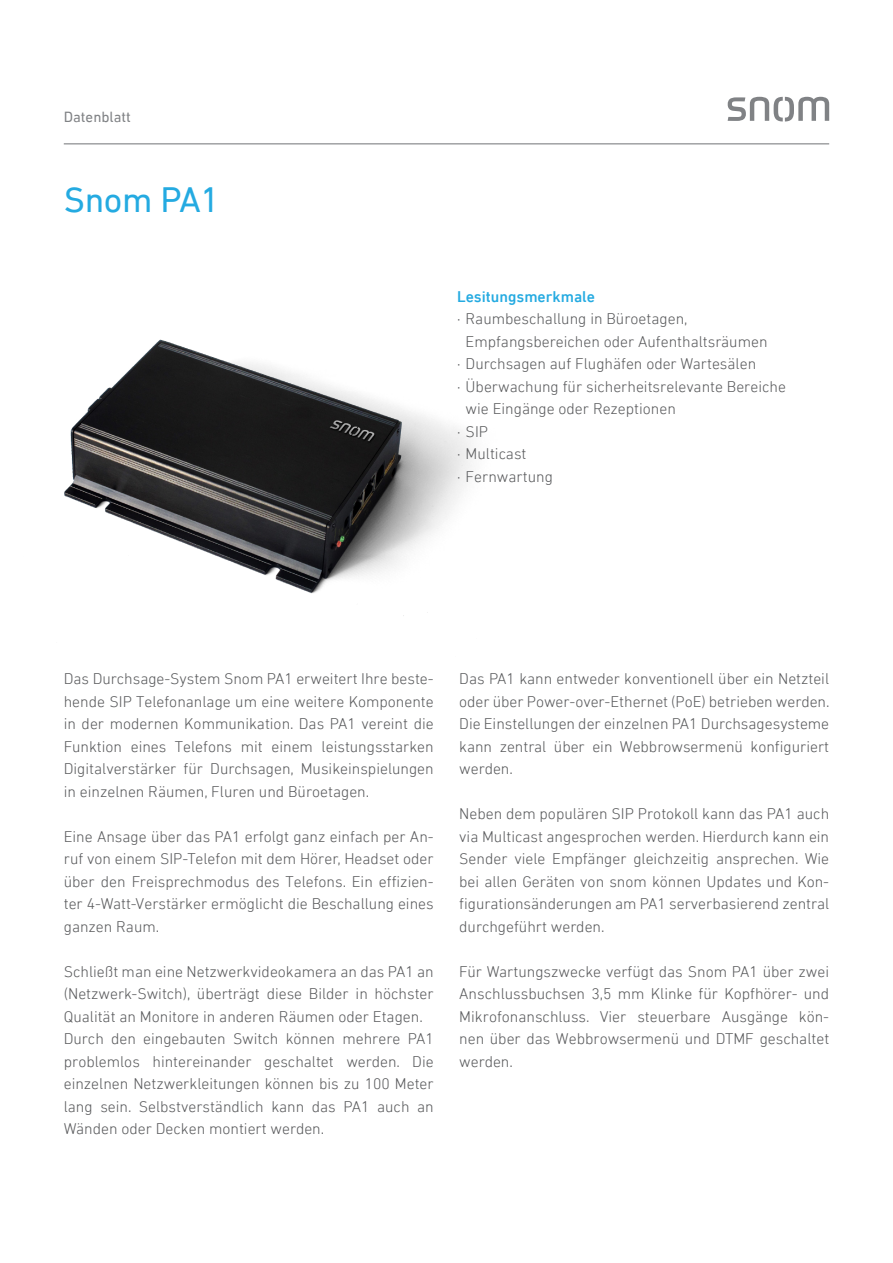
<style>
.page{position:relative;width:893px;height:1263px;background:#fff}
.page>*{position:absolute;margin:0;border:0;box-sizing:border-box;transform-origin:0 0}
.t1{font:36px "DIN Next LT Pro";letter-spacing:-.01em;color:#24aae1}
.Textkörper{font:300 15.75px/22.5px "DIN Next LT Pro";color:#57585a;text-align:justify}
.t2{font:500 15.75px "DIN Next LT Pro";color:#24aae1}
.Überschrift_Datenblä{font:15px "DIN Next LT Pro";color:#808285}
</style>
<div class="page">
<img style="left:64px;top:339px;width:408px;height:277px">
<hr style="left:64px;top:143px;width:765px;height:1px;background:#808285">
<svg style="left:728px;top:97px;width:101px;height:25px"></svg>
<p class="Überschrift_Datenblä" style="left:64px;top:108px;width:69px">Datenblatt</p>
<p class="t1" style="left:64px;top:178px;width:158px">Snom PA1</p>
<p class="t2" style="left:457px;top:287px;width:139px">Lesitungsmerkmale</p>
<p class="Textkörper" style="left:457px;top:307px;width:232px">· Raumbeschallung in Büroetagen,</p>
<p class="Textkörper" style="left:466px;top:330px;width:303px">Empfangsbereichen oder Aufenthaltsräumen</p>
<p class="Textkörper" style="left:457px;top:352px;width:301px">· Durchsagen auf Flughäfen oder Wartesälen</p>
<p class="Textkörper" style="left:457px;top:375px;width:330px">· Überwachung für sicherheitsrelevante Bereiche</p>
<p class="Textkörper" style="left:466px;top:397px;width:212px">wie Eingänge oder Rezeptionen</p>
<p class="Textkörper" style="left:457px;top:420px;width:32px">· SIP</p>
<p class="Textkörper" style="left:457px;top:442px;width:71px">· Multicast</p>
<p class="Textkörper" style="left:457px;top:465px;width:97px">· Fernwartung</p>
<p class="Textkörper" style="left:64px;top:667px;width:371px">Das Durchsage-System Snom PA1 erweitert Ihre beste&shy;hende SIP Telefonanlage um eine weitere Komponente in der modernen Kommunikation. Das PA1 vereint die Funktion eines Telefons mit einem leistungsstarken Digitalverstärker für Durchsagen, Musikeinspielungen in einzelnen Räumen, Fluren und Büroetagen.</p>
<p class="Textkörper" style="left:64px;top:825px;width:371px">Eine Ansage über das PA1 erfolgt ganz einfach per An&shy;ruf von einem SIP-Telefon mit dem Hörer, Headset oder über den Freisprechmodus des Telefons. Ein effizien&shy;ter 4-Watt-Verstärker ermöglicht die Beschallung eines ganzen Raum.</p>
<p class="Textkörper" style="left:64px;top:960px;width:371px">Schließt man eine Netzwerkvideokamera an das PA1 an (Netzwerk-Switch), überträgt diese Bilder in höchster Qualität an Monitore in anderen Räumen oder Etagen.</p>
<p class="Textkörper" style="left:64px;top:1027px;width:371px">Durch den eingebauten Switch können mehrere PA1 problemlos hintereinander geschaltet werden. Die einzelnen Netzwerkleitungen können bis zu 100 Meter lang sein. Selbstverständlich kann das PA1 auch an Wänden oder Decken montiert werden.</p>
<p class="Textkörper" style="left:459px;top:667px;width:372px">Das PA1 kann entweder konventionell über ein Netzteil oder über Power-over-Ethernet (PoE) betrieben werden.<br>Die Einstellungen der einzelnen PA1 Durchsagesysteme kann zentral über ein Webbrowsermenü konfiguriert werden.</p>
<p class="Textkörper" style="left:459px;top:802px;width:371px">Neben dem populären SIP Protokoll kann das PA1 auch via Multicast angesprochen werden. Hierdurch kann ein Sender viele Empfänger gleichzeitig ansprechen. Wie bei allen Geräten von snom können Updates und Kon&shy;figurationsänderungen am PA1 serverbasierend zentral durchgeführt werden.</p>
<p class="Textkörper" style="left:459px;top:960px;width:371px">Für Wartungszwecke verfügt das Snom PA1 über zwei Anschlussbuchsen 3,5 mm Klinke für Kopfhörer- und Mikrofonanschluss. Vier steuerbare Ausgänge kön&shy;nen über das Webbrowsermenü und DTMF geschaltet werden.</p>
</div>
